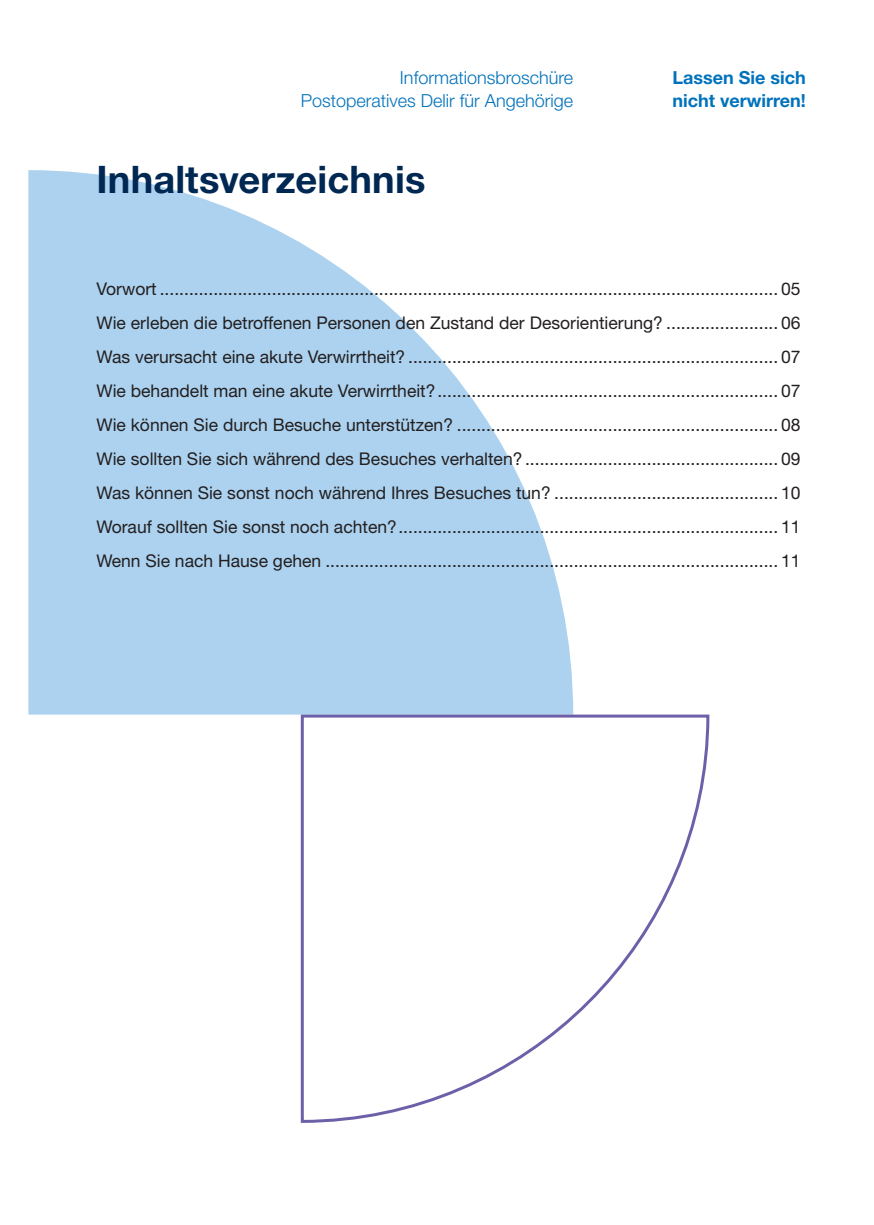
<style>
.page{position:relative;width:874px;height:1225px;background:#fff}
.page>*{position:absolute;margin:0;border:0;box-sizing:border-box;transform-origin:0 0}
.t1{font:700 38px "Helvetica Neue LT Pro";letter-spacing:.005em;color:#002853}
.t2{font:300 18px/22.6px "Helvetica Neue LT Pro";color:#0072bc;text-align:right}
.t3{font:700 18px/22.6px "Helvetica Neue LT Pro";color:#0072bc}
.t4{font:17.6px/34px "Helvetica Neue LT Pro";color:#231f20;text-align:justify}
</style>
<div class="page">
<svg style="left:28px;top:170px;width:545px;height:544px;fill:#acd2ef"></svg>
<svg style="left:299px;top:713px;width:411px;height:410px"></svg>
<p class="t2" style="left:300px;top:66px;width:274px">Informationsbroschüre<br>Postoperatives Delir für Angehörige</p>
<h1 class="t1" style="left:96px;top:156px;width:330px">Inhaltsverzeichnis</h1>
<p class="t3" style="left:672px;top:66px;width:135px">Lassen Sie sich nicht verwirren!</p>
<p class="t4" style="left:96px;top:271px;width:705px">Vorwort ............................................................................................................................... 05<br>Wie erleben die betroffenen Personen den Zustand der Desorientierung? ....................... 06<br>Was verursacht eine akute Verwirrtheit? ............................................................................ 07<br>Wie behandelt man eine akute Verwirrtheit?...................................................................... 07<br>Wie können Sie durch Besuche unterstützen? .................................................................. 08<br>Wie sollten Sie sich während des Besuches verhalten? .................................................... 09<br>Was können Sie sonst noch während Ihres Besuches tun? .............................................. 10<br>Worauf sollten Sie sonst noch achten?.............................................................................. 11<br>Wenn Sie nach Hause gehen ............................................................................................. 11</p>
</div>
